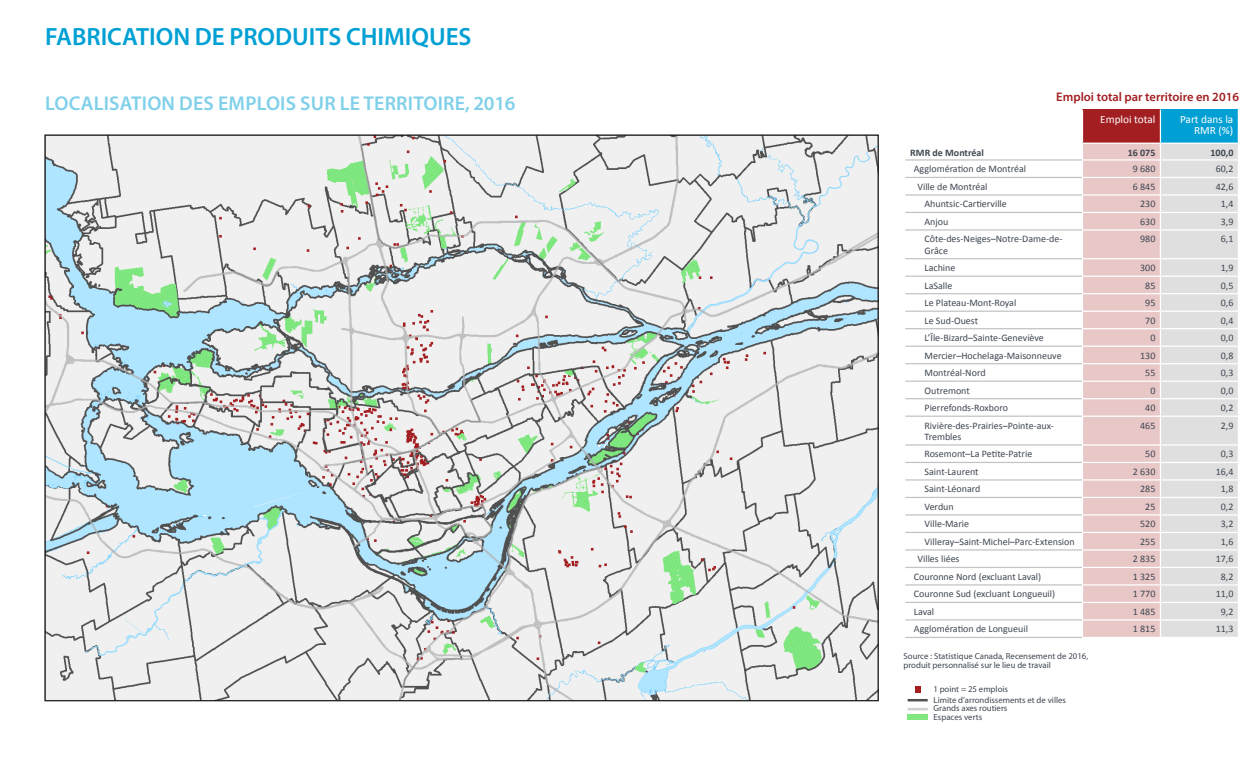
<style>
.page{position:relative;width:1260px;height:765px;background:#fff}
.page>*{position:absolute;margin:0;border:0;box-sizing:border-box;transform-origin:0 0}
.Titre_1{font:600 25px "Myriad Pro";color:#00a0d4}
.t1{font:600 20px "Myriad Pro";letter-spacing:.01em;color:#80d0ea}
.Titres_de_tableaux_e{font:600 12.5px "Myriad Pro";color:#a21e21}
.t2{font:11.25px/11.2px "Calibri";color:#fff;text-align:right}
.t3{font:10px/11.2px "Calibri";color:#3e4651}
.t4{font:700 10px "Calibri";color:#3e4651}
.Source{font:8.75px/8.8px "Myriad Pro";color:#3e4651}
</style>
<div class="page">
<hr style="left:908px;top:708px;width:20px;height:2px;background:#d0d0d0">
<hr style="left:908px;top:699px;width:20px;height:2px;background:#505050">
<svg style="left:915px;top:686px;width:5px;height:6px"></svg>
<div style="left:908px;top:714px;width:20px;height:6px;background:#81e781"></div>
<img style="left:46px;top:136px;width:831px;height:563px">
<div style="left:1082px;top:110px;width:78px;height:33px;background:#a21e21"></div>
<div style="left:1160px;top:110px;width:78px;height:33px;background:#00a0d4"></div>
<hr style="left:1082px;top:110px;width:1px;height:33px;background:#fff">
<hr style="left:1160px;top:110px;width:1px;height:33px;background:#fff">
<svg style="left:1083px;top:144px;width:155px;height:493px;background:#e5d6d6"></svg>
<hr style="left:905px;top:159px;width:177px;height:2px;background:#c2c3c6">
<hr style="left:905px;top:177px;width:177px;height:1px;background:#c2c3c6">
<hr style="left:905px;top:194px;width:177px;height:2px;background:#c2c3c6">
<hr style="left:905px;top:212px;width:177px;height:1px;background:#c2c3c6">
<hr style="left:905px;top:229px;width:177px;height:2px;background:#c2c3c6">
<hr style="left:905px;top:258px;width:177px;height:1px;background:#c2c3c6">
<hr style="left:905px;top:276px;width:177px;height:1px;background:#c2c3c6">
<hr style="left:905px;top:293px;width:177px;height:1px;background:#c2c3c6">
<hr style="left:905px;top:311px;width:177px;height:1px;background:#c2c3c6">
<hr style="left:905px;top:328px;width:177px;height:1px;background:#c2c3c6">
<hr style="left:905px;top:346px;width:177px;height:1px;background:#c2c3c6">
<hr style="left:905px;top:363px;width:177px;height:1px;background:#c2c3c6">
<hr style="left:905px;top:381px;width:177px;height:1px;background:#c2c3c6">
<hr style="left:905px;top:398px;width:177px;height:1px;background:#c2c3c6">
<hr style="left:905px;top:416px;width:177px;height:1px;background:#c2c3c6">
<hr style="left:905px;top:444px;width:177px;height:2px;background:#c2c3c6">
<hr style="left:905px;top:462px;width:177px;height:1px;background:#c2c3c6">
<hr style="left:905px;top:479px;width:177px;height:2px;background:#c2c3c6">
<hr style="left:905px;top:497px;width:177px;height:1px;background:#c2c3c6">
<hr style="left:905px;top:514px;width:177px;height:2px;background:#c2c3c6">
<hr style="left:905px;top:532px;width:177px;height:1px;background:#c2c3c6">
<hr style="left:905px;top:549px;width:177px;height:2px;background:#c2c3c6">
<hr style="left:905px;top:567px;width:177px;height:1px;background:#c2c3c6">
<hr style="left:905px;top:584px;width:177px;height:2px;background:#c2c3c6">
<hr style="left:905px;top:602px;width:177px;height:1px;background:#c2c3c6">
<hr style="left:905px;top:619px;width:177px;height:2px;background:#c2c3c6">
<hr style="left:905px;top:637px;width:177px;height:1px;background:#c2c3c6">
<p class="Titre_1" style="left:45px;top:21px;width:428px">FABRICATION DE PRODUITS CHIMIQUES</p>
<h2 class="t1" style="left:45px;top:90px;width:472px">LOCALISATION DES EMPLOIS SUR LE TERRITOIRE, 2016</h2>
<p class="Titres_de_tableaux_e" style="left:1056px;top:89px;width:184px">Emploi total par territoire en 2016</p>
<p class="t2" style="left:1100px;top:114px;width:57px">Emploi total</p>
<p class="t2" style="left:1180px;top:114px;width:55px">Part dans la<br>RMR (%)</p>
<p class="t4" style="left:910px;top:146px;width:75px">RMR de Montréal</p>
<p class="t4" style="left:1128px;top:146px;width:29px">16 075</p>
<p class="t4" style="left:1211px;top:146px;width:24px">100,0</p>
<p class="t3" style="left:914px;top:164px;width:114px">Agglomération de Montréal</p>
<p class="t3" style="left:1133px;top:164px;width:24px">9 680</p>
<p class="t3" style="left:1216px;top:164px;width:19px">60,2</p>
<p class="t3" style="left:917px;top:181px;width:72px">Ville de Montréal</p>
<p class="t3" style="left:1133px;top:181px;width:24px">6 845</p>
<p class="t3" style="left:1216px;top:181px;width:19px">42,6</p>
<p class="t3" style="left:925px;top:199px;width:84px">Ahuntsic-Cartierville</p>
<p class="t3" style="left:1140px;top:199px;width:17px">230</p>
<p class="t3" style="left:1221px;top:199px;width:14px">1,4</p>
<p class="t3" style="left:925px;top:216px;width:25px">Anjou</p>
<p class="t3" style="left:1140px;top:216px;width:17px">630</p>
<p class="t3" style="left:1221px;top:216px;width:14px">3,9</p>
<p class="t3" style="left:925px;top:234px;width:140px">Côte-des-Neiges–Notre-Dame-de-<br>Grâce</p>
<p class="t3" style="left:1140px;top:234px;width:17px">980</p>
<p class="t3" style="left:1221px;top:234px;width:14px">6,1</p>
<p class="t3" style="left:925px;top:262px;width:32px">Lachine</p>
<p class="t3" style="left:1140px;top:262px;width:17px">300</p>
<p class="t3" style="left:1221px;top:262px;width:14px">1,9</p>
<p class="t3" style="left:925px;top:280px;width:29px">LaSalle</p>
<p class="t3" style="left:1145px;top:280px;width:12px">85</p>
<p class="t3" style="left:1221px;top:280px;width:14px">0,5</p>
<p class="t3" style="left:925px;top:297px;width:93px">Le Plateau-Mont-Royal</p>
<p class="t3" style="left:1145px;top:297px;width:12px">95</p>
<p class="t3" style="left:1221px;top:297px;width:14px">0,6</p>
<p class="t3" style="left:925px;top:315px;width:55px">Le Sud-Ouest</p>
<p class="t3" style="left:1145px;top:315px;width:12px">70</p>
<p class="t3" style="left:1221px;top:315px;width:14px">0,4</p>
<p class="t3" style="left:925px;top:332px;width:121px">L’Île-Bizard–Sainte-Geneviève</p>
<p class="t3" style="left:1150px;top:332px;width:7px">0</p>
<p class="t3" style="left:1221px;top:332px;width:14px">0,0</p>
<p class="t3" style="left:925px;top:350px;width:139px">Mercier–Hochelaga-Maisonneuve</p>
<p class="t3" style="left:1140px;top:350px;width:17px">130</p>
<p class="t3" style="left:1221px;top:350px;width:14px">0,8</p>
<p class="t3" style="left:925px;top:367px;width:63px">Montréal-Nord</p>
<p class="t3" style="left:1145px;top:367px;width:12px">55</p>
<p class="t3" style="left:1221px;top:367px;width:14px">0,3</p>
<p class="t3" style="left:925px;top:385px;width:47px">Outremont</p>
<p class="t3" style="left:1150px;top:385px;width:7px">0</p>
<p class="t3" style="left:1221px;top:385px;width:14px">0,0</p>
<p class="t3" style="left:925px;top:402px;width:85px">Pierrefonds-Roxboro</p>
<p class="t3" style="left:1145px;top:402px;width:12px">40</p>
<p class="t3" style="left:1221px;top:402px;width:14px">0,2</p>
<p class="t3" style="left:925px;top:420px;width:131px">Rivière-des-Prairies–Pointe-aux-<br>Trembles</p>
<p class="t3" style="left:1140px;top:420px;width:17px">465</p>
<p class="t3" style="left:1221px;top:420px;width:14px">2,9</p>
<p class="t3" style="left:925px;top:449px;width:109px">Rosemont–La Petite-Patrie</p>
<p class="t3" style="left:1145px;top:449px;width:12px">50</p>
<p class="t3" style="left:1221px;top:449px;width:14px">0,3</p>
<p class="t3" style="left:925px;top:466px;width:56px">Saint-Laurent</p>
<p class="t3" style="left:1133px;top:466px;width:24px">2 630</p>
<p class="t3" style="left:1216px;top:466px;width:19px">16,4</p>
<p class="t3" style="left:925px;top:484px;width:58px">Saint-Léonard</p>
<p class="t3" style="left:1140px;top:484px;width:17px">285</p>
<p class="t3" style="left:1221px;top:484px;width:14px">1,8</p>
<p class="t3" style="left:925px;top:501px;width:31px">Verdun</p>
<p class="t3" style="left:1145px;top:501px;width:12px">25</p>
<p class="t3" style="left:1221px;top:501px;width:14px">0,2</p>
<p class="t3" style="left:925px;top:519px;width:46px">Ville-Marie</p>
<p class="t3" style="left:1140px;top:519px;width:17px">520</p>
<p class="t3" style="left:1221px;top:519px;width:14px">3,2</p>
<p class="t3" style="left:925px;top:536px;width:152px">Villeray–Saint-Michel–Parc-Extension</p>
<p class="t3" style="left:1140px;top:536px;width:17px">255</p>
<p class="t3" style="left:1221px;top:536px;width:14px">1,6</p>
<p class="t3" style="left:917px;top:554px;width:44px">Villes liées</p>
<p class="t3" style="left:1133px;top:554px;width:24px">2 835</p>
<p class="t3" style="left:1216px;top:554px;width:19px">17,6</p>
<p class="t3" style="left:914px;top:571px;width:129px">Couronne Nord (excluant Laval)</p>
<p class="t3" style="left:1133px;top:571px;width:24px">1 325</p>
<p class="t3" style="left:1221px;top:571px;width:14px">8,2</p>
<p class="t3" style="left:914px;top:589px;width:143px">Couronne Sud (excluant Longueuil)</p>
<p class="t3" style="left:1133px;top:589px;width:24px">1 770</p>
<p class="t3" style="left:1216px;top:589px;width:19px">11,0</p>
<p class="t3" style="left:914px;top:606px;width:22px">Laval</p>
<p class="t3" style="left:1133px;top:606px;width:24px">1 485</p>
<p class="t3" style="left:1221px;top:606px;width:14px">9,2</p>
<p class="t3" style="left:914px;top:624px;width:116px">Agglomération de Longueuil</p>
<p class="t3" style="left:1133px;top:624px;width:24px">1 815</p>
<p class="t3" style="left:1216px;top:624px;width:19px">11,3</p>
<p class="Source" style="left:904px;top:651px;width:186px">Source : Statistique Canada, Recensement de 2016, produit personnalisé sur le lieu de travail</p>
<p class="Source" style="left:934px;top:695px;width:134px">Limite d’arrondissements et de villes<br>Grands axes routiers<br>Espaces verts</p>
<p class="Source" style="left:933px;top:684px;width:76px">1 point = 25 emplois</p>
</div>
